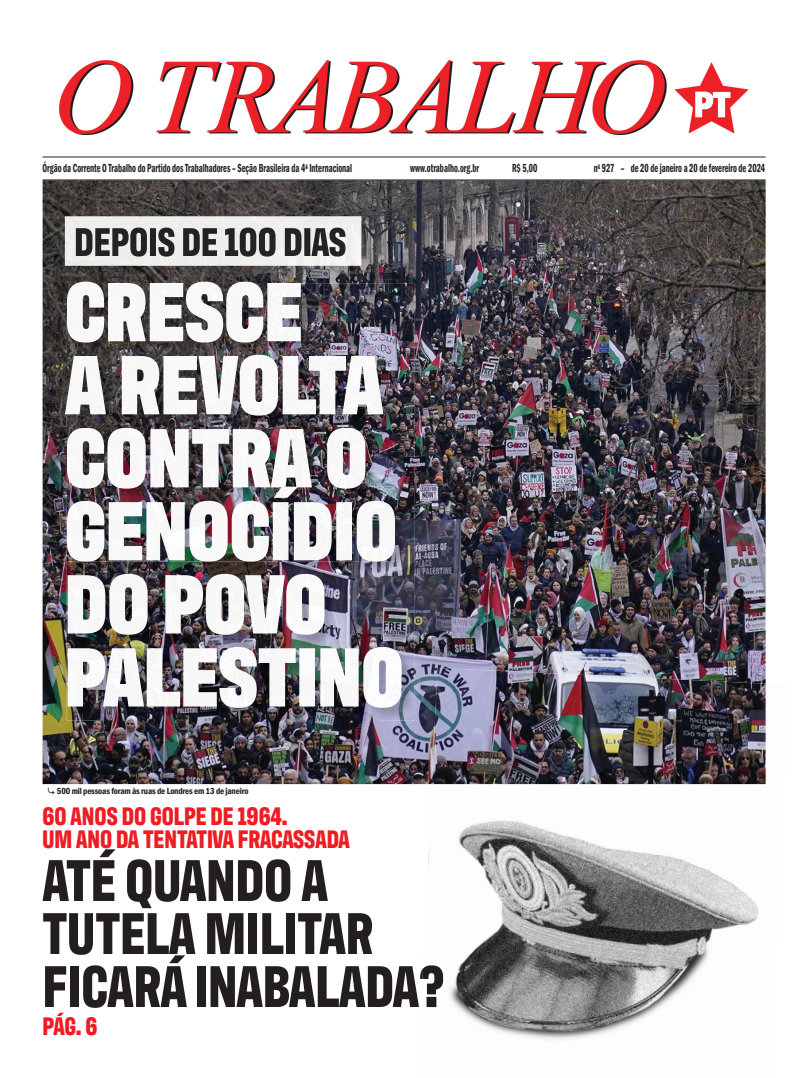
<style>
.page{position:relative;width:794px;height:1078px;background:#fff}
.page>*{position:absolute;margin:0;border:0;box-sizing:border-box;transform-origin:0 0}
.t1{font:700 60px/53px "Antarctican Headline";color:#231f20}
.t2{font:700 25.9px/22.8px "Antarctican Headline";color:#ee1d23}
.t3{font:600 condensed 12px "Franklin Gothic";color:#231f20;scale:.7 1}
.t4{font:600 condensed 9px "Franklin Gothic";letter-spacing:-.02em;color:#231f20}
</style>
<div class="page">
<img style="left:43px;top:181px;width:722px;height:602px">
<img style="left:67px;top:342px;width:34px;height:378px">
<img style="left:275px;top:283px;width:139px;height:168px">
<img style="left:101px;top:342px;width:174px;height:85px">
<img style="left:367px;top:451px;width:47px;height:67px">
<img style="left:380px;top:518px;width:34px;height:202px">
<img style="left:101px;top:561px;width:279px;height:24px">
<img style="left:310px;top:585px;width:70px;height:61px">
<img style="left:101px;top:634px;width:209px;height:12px">
<img style="left:101px;top:707px;width:279px;height:13px">
<img style="left:67px;top:281px;width:234px;height:2px">
<img style="left:67px;top:283px;width:234px;height:59px">
<img style="left:67px;top:354px;width:316px;height:61px">
<img style="left:67px;top:427px;width:300px;height:59px">
<img style="left:67px;top:486px;width:328px;height:75px">
<img style="left:67px;top:486px;width:300px;height:2px">
<img style="left:68px;top:573px;width:256px;height:61px">
<img style="left:68px;top:646px;width:333px;height:61px">
<img style="left:59px;top:60px;width:690px;height:76px">
<hr style="left:43px;top:157px;width:722px;height:1px;background:#231f20">
<hr style="left:43px;top:180px;width:722px;height:1px;background:#231f20">
<img style="left:65px;top:216px;width:296px;height:49px">
<img style="left:76px;top:227px;width:269px;height:29px">
<img style="left:749px;top:683px;width:17px;height:241px">
<img style="left:714px;top:783px;width:35px;height:147px">
<img style="left:418px;top:783px;width:296px;height:256px">
<img style="left:432px;top:667px;width:333px;height:116px">
<img style="left:421px;top:955px;width:22px;height:52px">
<p class="t3" style="left:43px;top:160px;width:444px">Órgão da Corrente O Trabalho do Partido dos Trabalhadores – Seção Brasileira da 4<sup>a</sup> Internacional</p>
<p class="t3" style="left:410px;top:160px;width:100px">www.otrabalho.org.br</p>
<p class="t3" style="left:512px;top:160px;width:38px">R$ 5,00</p>
<p class="t3" style="left:594px;top:160px;width:246px">n<sup>o</sup> 927 – de 20 de janeiro a 20 de fevereiro de 2024</p>
<p class="t4" style="left:48px;top:784px;width:202px">⤷ 500 mil pessoas foram às ruas de Londres em 13 de janeiro</p>
<h2 class="t2" style="left:43px;top:802px;width:309px">60 ANOS DO GOLPE DE 1964.<br>UM ANO DA TENTATIVA FRACASSADA</h2>
<h1 class="t1" style="left:43px;top:849px;width:403px">ATÉ QUANDO A<br>TUTELA MILITAR<br>FICARÁ INABALADA?</h1>
<h2 class="t2" style="left:43px;top:1013px;width:56px">PÁG. 6</h2>
</div>
